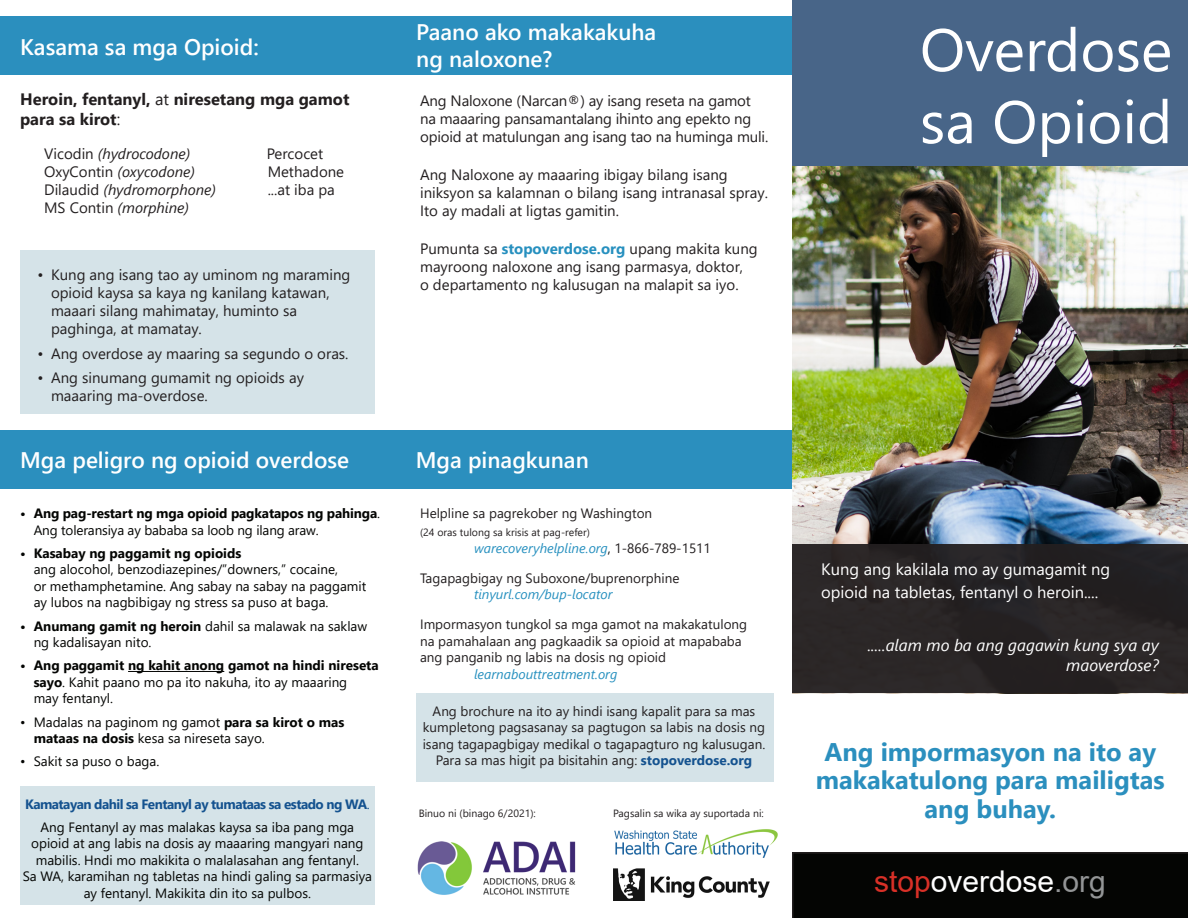
<style>
.page{position:relative;width:1188px;height:918px;background:#fff}
.page>*{position:absolute;margin:0;border:0;box-sizing:border-box;transform-origin:0 0}
.t1{font:60px "Segoe UI Emoji";color:#fff}
.t2{font:30px "Arial";color:#fff}
.t3{font:700 25.5px/28.5px "Segoe UI";color:#2b8fbe;text-align:center}
.t4{font:600 22.5px/27px "Segoe UI";color:#fff}
.t5{font:16.5px/23.4px "Segoe UI";color:#fff}
.t6{font:700 16.5px/19.5px "Segoe UI";color:#231f20}
.t7{font:italic 16.5px/19.5px "Segoe UI";color:#fff;text-align:right}
.t8{font:15px/18px "Segoe UI";color:#231f20}
.t9{font:italic 15px "Segoe UI";color:#231f20}
.t10{font:13.5px/16.5px "Segoe UI";color:#040503}
.t11{font:13.5px/16.5px "Segoe UI";color:#231f20}
.t12{font:700 13.5px/16.5px "Segoe UI";letter-spacing:-.01em;color:#040503}
.t13{font:italic 13.5px "Segoe UI";color:#2790bf}
.t14{font:700 13.5px "Segoe UI";letter-spacing:-.04em;color:#14528f}
.t15{font:10.5px "Segoe UI";color:#231f20}
.s1{font-weight:400}
.s2{font-style:normal}
.s3{font-weight:700;color:#2790bf}
.s4{font-weight:700}
.s5{font-style:normal;color:#040503}
.s6{font-style:normal;color:#231f20}
.s7{font-weight:700;color:#14528f}
.s8{color:#d83027}
.s9{color:#939596}
</style>
<div class="page">
<img style="left:793px;top:166px;width:395px;height:379px">
<div style="left:792px;top:0;width:396px;height:166px;background:#486588"></div>
<div style="left:792px;top:545px;width:396px;height:148px;background:#2a2626"></div>
<div style="left:0;top:16px;width:792px;height:59px;background:#2b8fbe"></div>
<div style="left:0;top:430px;width:792px;height:59px;background:#2b8fbe"></div>
<div style="left:20px;top:250px;width:354px;height:163px;background:#d5e3e8"></div>
<hr style="left:128px;top:671px;width:96px;height:1px;background:#040503">
<div style="left:416px;top:693px;width:357px;height:89px;background:#d5e3e8"></div>
<div style="left:792px;top:852px;width:396px;height:66px;background:#040503"></div>
<div style="left:20px;top:786px;width:354px;height:119px;background:#d5e3e8"></div>
<img style="left:417px;top:841px;width:159px;height:54px">
<img style="left:614px;top:829px;width:164px;height:29px">
<img style="left:614px;top:869px;width:156px;height:31px">
<p class="t4" style="left:20px;top:32px;width:240px">Kasama sa mga Opioid:</p>
<p class="t6" style="left:20px;top:89px;width:331px">Heroin, fentanyl, <span class="s1">at</span> niresetang mga gamot para sa kirot<span class="s1">:</span></p>
<p class="t9" style="left:44px;top:140px;width:148px"><span class="s2">Vicodin</span> (hydrocodone)</p>
<p class="t8" style="left:267px;top:144px;width:58px">Percocet</p>
<p class="t9" style="left:44px;top:158px;width:152px"><span class="s2">OxyContin</span> (oxycodone)</p>
<p class="t8" style="left:268px;top:162px;width:78px">Methadone</p>
<p class="t9" style="left:44px;top:176px;width:173px"><span class="s2">Dilaudid</span> (hydromorphone)</p>
<p class="t8" style="left:268px;top:180px;width:69px">...at iba pa</p>
<p class="t9" style="left:44px;top:194px;width:146px"><span class="s2">MS Contin</span> (morphine)</p>
<p class="t8" style="left:51px;top:264px;width:301px;text-indent:-14px">• Kung ang isang tao ay uminom ng maraming opioid kaysa sa kaya ng kanilang katawan, maaari silang mahimatay, huminto sa paghinga, at mamatay.</p>
<p class="t8" style="left:38px;top:343px;width:313px">• Ang overdose ay maaring sa segundo o oras.</p>
<p class="t8" style="left:51px;top:368px;width:254px;text-indent:-14px">• Ang sinumang gumamit ng opioids ay maaaring ma-overdose.</p>
<p class="t4" style="left:416px;top:17px;width:242px">Paano ako makakakuha ng naloxone?</p>
<p class="t8" style="left:420px;top:90px;width:350px">Ang Naloxone (Narcan®) ay isang reseta na gamot na maaaring pansamantalang ihinto ang epekto ng opioid at matulungan ang isang tao na huminga muli.</p>
<p class="t8" style="left:420px;top:164px;width:349px">Ang Naloxone ay maaaring ibigay bilang isang iniksyon sa kalamnan o bilang isang intranasal spray.<br>Ito ay madali at ligtas gamitin.</p>
<p class="t8" style="left:420px;top:239px;width:339px">Pumunta sa <span class="s3">stopoverdose.org</span> upang makita kung mayroong naloxone ang isang parmasya, doktor,<br>o departamento ng kalusugan na malapit sa iyo.</p>
<p class="t4" style="left:20px;top:445px;width:331px">Mga peligro ng opioid overdose</p>
<p class="t4" style="left:416px;top:445px;width:175px">Mga pinagkunan</p>
<p class="t12" style="left:34px;top:504px;width:348px;text-indent:-14px">• Ang pag-restart ng mga opioid pagkatapos ng pahinga<span class="s1">.<br>Ang toleransiya ay bababa sa loob ng ilang araw.</span></p>
<p class="t10" style="left:34px;top:544px;width:334px;text-indent:-14px"><span class="s4">• Kasabay ng paggamit ng opioids<br></span>ang alocohol, benzodiazepines/”downers,” cocaine,<br>or methamphetamine. Ang sabay na sabay na paggamit ay lubos na nagbibigay ng stress sa puso at baga.</p>
<p class="t10" style="left:34px;top:616px;width:335px;text-indent:-14px"><span class="s4">• Anumang gamit ng heroin</span> dahil sa malawak na saklaw ng kadalisayan nito.</p>
<p class="t10" style="left:34px;top:656px;width:347px;text-indent:-14px"><span class="s4">• Ang paggamit ng kahit anong gamot na hindi nireseta sayo</span>. Kahit paano mo pa ito nakuha, ito ay maaaring<br>may fentanyl.</p>
<p class="t10" style="left:34px;top:712px;width:312px;text-indent:-14px">• Madalas na paginom ng gamot <span class="s4">para sa kirot o mas mataas na dosis</span> kesa sa nireseta sayo.</p>
<p class="t10" style="left:20px;top:752px;width:141px">• Sakit sa puso o baga.</p>
<p class="t14" style="left:25px;top:791px;width:346px">Kamatayan dahil sa Fentanyl ay tumataas sa estado ng WA<span class="s1">.</span></p>
<p class="t10" style="left:23px;top:818px;width:351px;text-align:center">Ang Fentanyl ay mas malakas kaysa sa iba pang mga opioid at ang labis na dosis ay maaaring mangyari nang mabilis. Hndi mo makikita o malalasahan ang fentanyl.<br>Sa WA, karamihan ng tabletas na hindi galing sa parmasiya ay fentanyl. Makikita din ito sa pulbos.</p>
<p class="t11" style="left:420px;top:504px;width:234px">Helpline sa pagrekober ng Washington</p>
<p class="t15" style="left:420px;top:522px;width:171px">(24 oras tulong sa krisis at pag-refer)</p>
<p class="t13" style="left:474px;top:535px;width:238px">warecoveryhelpline.org<span class="s5">,</span> <span class="s6">1-866-789-1511</span></p>
<p class="t11" style="left:420px;top:568px;width:261px">Tagapagbigay ng Suboxone/buprenorphine</p>
<p class="t13" style="left:474px;top:582px;width:140px">tinyurl.com/bup-locator</p>
<p class="t11" style="left:420px;top:615px;width:329px">Impormasyon tungkol sa mga gamot na makakatulong na pamahalaan ang pagkaadik sa opioid at mapababa ang panganib ng labis na dosis ng opioid</p>
<p class="t13" style="left:474px;top:661px;width:145px">learnabouttreatment.org</p>
<p class="t11" style="left:423px;top:701px;width:344px;text-align:center">Ang brochure na ito ay hindi isang kapalit para sa mas kumpletong pagsasanay sa pagtugon sa labis na dosis ng isang tagapagbigay medikal o tagapagturo ng kalusugan.<br>Para sa mas higit pa bisitahin ang: <span class="s7">stopoverdose.org</span></p>
<p class="t15" style="left:419px;top:803px;width:119px">Binuo ni (binago 6/2021):</p>
<p class="t15" style="left:613px;top:803px;width:152px">Pagsalin sa wika ay suportada ni:</p>
<p class="t1" style="left:965px;top:13px;width:177px">❖ □▲</p>
<p class="t5" style="left:821px;top:555px;width:291px">Kung ang kakilala mo ay gumagamit ng opioid na tabletas, fentanyl o heroin....</p>
<p class="t7" style="left:868px;top:633px;width:293px">.....alam mo ba ang gagawin kung sya ay maoverdose?</p>
<p class="t3" style="left:816px;top:735px;width:350px">Ang impormasyon na ito ay makakatulong para mailigtas ang buhay.</p>
<p class="t2" style="left:874px;top:861px;width:233px"><span class="s8">stop</span>overdose<span class="s9">.org</span></p>
</div>
